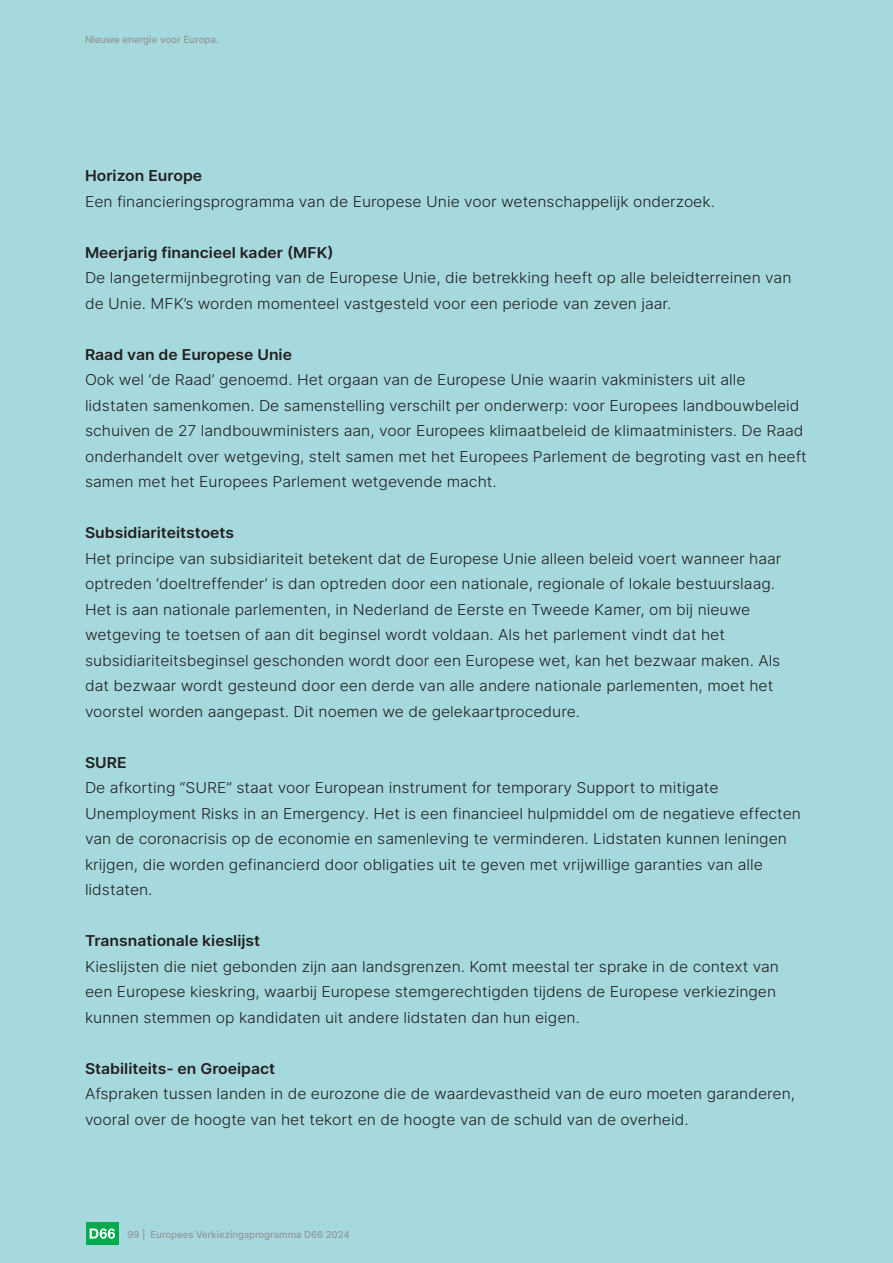
<style>
.page{position:relative;width:893px;height:1263px;background:#a5d9dd}
.page>*{position:absolute;margin:0;border:0;box-sizing:border-box;transform-origin:0 0}
.t1{font:300 15px/25.5px "Inter";color:#231f20;scale:1.05 1}
.t2{font:600 15px "Inter";color:#231f20;scale:1.05 1}
.t3{font:500 9.75px "Inter";color:#939598}
.t4{font:500 9.6px "Inter";color:#939598}
</style>
<div class="page">
<div style="left:86px;top:1222px;width:33px;height:23px;background:#00ab4d"></div>
<svg style="left:90px;top:1228px;width:25px;height:11px"></svg>
<p class="t3" style="left:85px;top:33px;width:135px">Nieuwe energie voor Europa.</p>
<p class="t2" style="left:85px;top:165px;width:113px">Horizon Europe</p>
<p class="t1" style="left:85px;top:188px;width:601px">Een financieringsprogramma van de Europese Unie voor wetenschappelijk onderzoek.</p>
<p class="t2" style="left:85px;top:241px;width:238px">Meerjarig financieel kader (MFK)</p>
<p class="t1" style="left:85px;top:265px;width:674px">De langetermijnbegroting van de Europese Unie, die betrekking heeft op alle beleidterreinen van de Unie. MFK’s worden momenteel vastgesteld voor een periode van zeven jaar.</p>
<p class="t2" style="left:85px;top:343px;width:199px">Raad van de Europese Unie</p>
<p class="t1" style="left:85px;top:367px;width:689px">Ook wel ‘de Raad’ genoemd. Het orgaan van de Europese Unie waarin vakministers uit alle lidstaten samenkomen. De samenstelling verschilt per onderwerp: voor Europees landbouwbeleid schuiven de 27 landbouwministers aan, voor Europees klimaatbeleid de klimaatministers. De Raad onderhandelt over wetgeving, stelt samen met het Europees Parlement de begroting vast en heeft samen met het Europees Parlement wetgevende macht.</p>
<p class="t2" style="left:85px;top:522px;width:143px">Subsidiariteitstoets</p>
<p class="t1" style="left:85px;top:545px;width:665px">Het principe van subsidiariteit betekent dat de Europese Unie alleen beleid voert wanneer haar optreden ‘doeltreffender’ is dan optreden door een nationale, regionale of lokale bestuurslaag.<br>Het is aan nationale parlementen, in Nederland de Eerste en Tweede Kamer, om bij nieuwe wetgeving te toetsen of aan dit beginsel wordt voldaan. Als het parlement vindt dat het subsidiariteitsbeginsel geschonden wordt door een Europese wet, kan het bezwaar maken. Als dat bezwaar wordt gesteund door een derde van alle andere nationale parlementen, moet het voorstel worden aangepast. Dit noemen we de gelekaartprocedure.</p>
<p class="t2" style="left:85px;top:751px;width:41px">SURE</p>
<p class="t1" style="left:85px;top:775px;width:683px">De afkorting “SURE” staat voor European instrument for temporary Support to mitigate Unemployment Risks in an Emergency. Het is een financieel hulpmiddel om de negatieve effecten van de coronacrisis op de economie en samenleving te verminderen. Lidstaten kunnen leningen krijgen, die worden gefinancierd door obligaties uit te geven met vrijwillige garanties van alle lidstaten.</p>
<p class="t2" style="left:85px;top:930px;width:168px">Transnationale kieslijst</p>
<p class="t1" style="left:85px;top:953px;width:662px">Kieslijsten die niet gebonden zijn aan landsgrenzen. Komt meestal ter sprake in de context van een Europese kieskring, waarbij Europese stemgerechtigden tijdens de Europese verkiezingen kunnen stemmen op kandidaten uit andere lidstaten dan hun eigen.</p>
<p class="t2" style="left:85px;top:1057px;width:183px">Stabiliteits- en Groeipact</p>
<p class="t1" style="left:85px;top:1081px;width:678px">Afspraken tussen landen in de eurozone die de waardevastheid van de euro moeten garanderen, vooral over de hoogte van het tekort en de hoogte van de schuld van de overheid.</p>
<p class="t4" style="left:128px;top:1227px;width:224px">99 | Europees Verkiezingsprogramma D66 2024</p>
</div>
